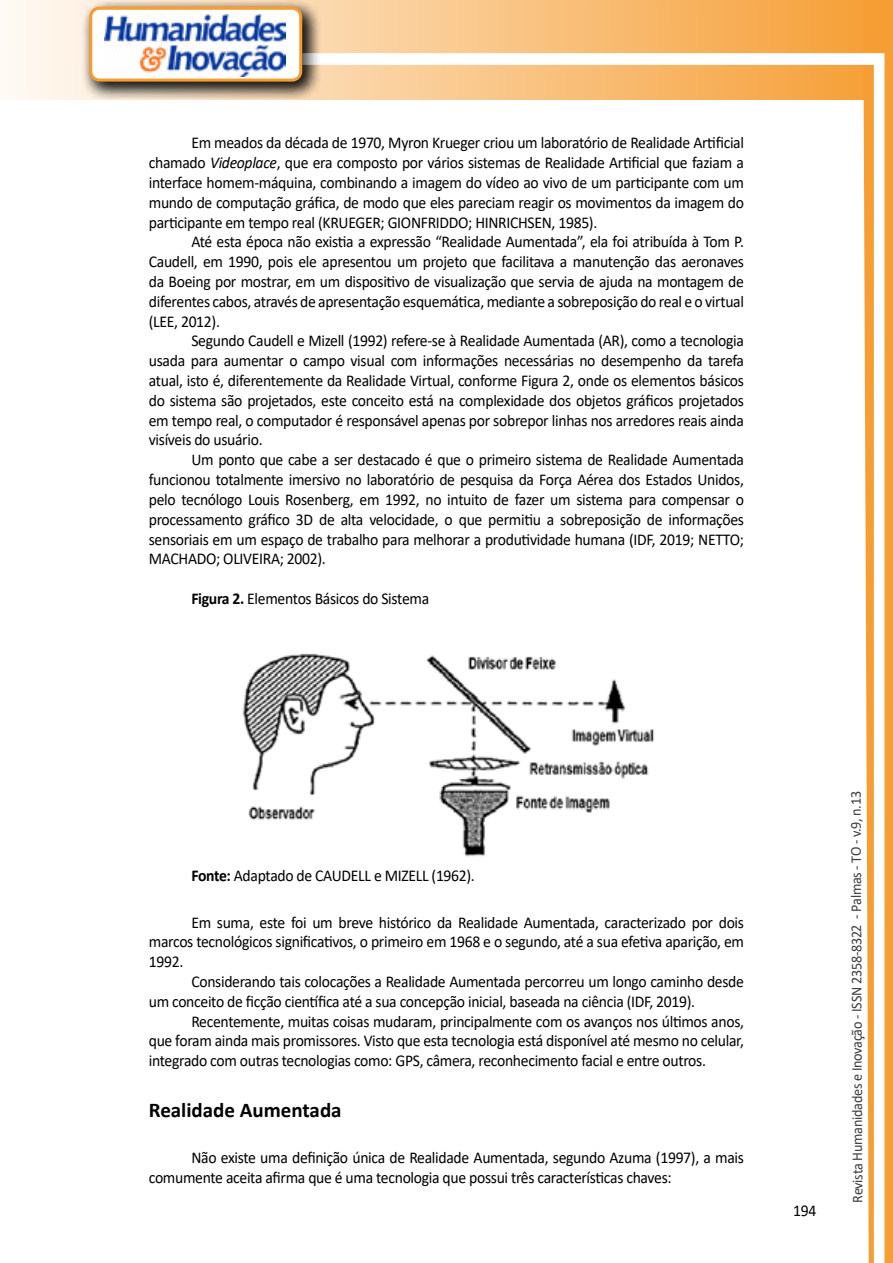
<style>
.page{position:relative;width:893px;height:1263px;background:#fff}
.page>*{position:absolute;margin:0;border:0;box-sizing:border-box;transform-origin:0 0}
.t1{font:700 21px "Calibri";color:#000}
.t2{font:16.5px/19.8px "Calibri";letter-spacing:-.02em;color:#000;text-align:justify;scale:.95 1}
.t3{font:15px "Calibri";letter-spacing:-.025em;color:#3c3c3b;scale:.95 1}
.s1{font-style:italic}
.s2{font-weight:700}
</style>
<div class="page">
<svg style="left:5px;top:0;width:858px;height:100px;background:#f9c484"></svg>
<div style="left:302px;top:53px;width:582px;height:12px;background:#fff;border:2px solid #fff"></div>
<svg style="left:863px;top:0;width:30px;height:1263px"></svg>
<div style="left:81px;top:0;width:241px;height:102px;background:#000;opacity:.75"></div>
<div style="left:91px;top:8px;width:210px;height:72px;background:#fff;border-radius:9px"></div>
<img style="left:104px;top:14px;width:181px;height:62px">
<div style="left:89px;top:7px;width:213px;height:75px;border:3px solid #f69e34;border-radius:9px"></div>
<img style="left:242px;top:653px;width:412px;height:204px">
<p class="t2" style="left:149px;top:133px;width:628px;text-indent:43px">Em meados da década de 1970, Myron Krueger criou um laboratório de Realidade Artificial chamado <span class="s1">Videoplace</span>, que era composto por vários sistemas de Realidade Artificial que faziam a interface homem-máquina, combinando a imagem do vídeo ao vivo de um participante com um mundo de computação gráfica, de modo que eles pareciam reagir os movimentos da imagem do participante em tempo real (KRUEGER; GIONFRIDDO; HINRICHSEN, 1985).</p>
<p class="t2" style="left:149px;top:232px;width:628px;text-indent:43px">Até esta época não existia a expressão “Realidade Aumentada”, ela foi atribuída à Tom P.<br>Caudell, em 1990, pois ele apresentou um projeto que facilitava a manutenção das aeronaves da Boeing por mostrar, em um dispositivo de visualização que servia de ajuda na montagem de diferentes cabos, através de apresentação esquemática, mediante a sobreposição do real e o virtual (LEE, 2012).</p>
<p class="t2" style="left:149px;top:331px;width:628px;text-indent:43px">Segundo Caudell e Mizell (1992) refere-se à Realidade Aumentada (AR), como a tecnologia usada para aumentar o campo visual com informações necessárias no desempenho da tarefa atual, isto é, diferentemente da Realidade Virtual, conforme Figura 2, onde os elementos básicos do sistema são projetados, este conceito está na complexidade dos objetos gráficos projetados em tempo real, o computador é responsável apenas por sobrepor linhas nos arredores reais ainda visíveis do usuário.</p>
<p class="t2" style="left:149px;top:449px;width:628px;text-indent:43px">Um ponto que cabe a ser destacado é que o primeiro sistema de Realidade Aumentada funcionou totalmente imersivo no laboratório de pesquisa da Força Aérea dos Estados Unidos, pelo tecnólogo Louis Rosenberg, em 1992, no intuito de fazer um sistema para compensar o processamento gráfico 3D de alta velocidade, o que permitiu a sobreposição de informações sensoriais em um espaço de trabalho para melhorar a produtividade humana (IDF, 2019; NETTO; MACHADO; OLIVEIRA; 2002).</p>
<p class="t2" style="left:191px;top:588px;width:252px"><span class="s2">Figura 2.</span> Elementos Básicos do Sistema</p>
<p class="t2" style="left:191px;top:865px;width:300px"><span class="s2">Fonte:</span> Adaptado de CAUDELL e MIZELL (1962).</p>
<p class="t2" style="left:149px;top:912px;width:628px;text-indent:43px">Em suma, este foi um breve histórico da Realidade Aumentada, caracterizado por dois marcos tecnológicos significativos, o primeiro em 1968 e o segundo, até a sua efetiva aparição, em 1992.</p>
<p class="t2" style="left:149px;top:971px;width:628px;text-indent:43px">Considerando tais colocações a Realidade Aumentada percorreu um longo caminho desde um conceito de ficção científica até a sua concepção inicial, baseada na ciência (IDF, 2019).</p>
<p class="t2" style="left:149px;top:1011px;width:628px;text-indent:43px">Recentemente, muitas coisas mudaram, principalmente com os avanços nos últimos anos, que foram ainda mais promissores. Visto que esta tecnologia está disponível até mesmo no celular, integrado com outras tecnologias como: GPS, câmera, reconhecimento facial e entre outros.</p>
<p class="t1" style="left:149px;top:1095px;width:194px">Realidade Aumentada</p>
<p class="t2" style="left:149px;top:1148px;width:628px;text-indent:43px">Não existe uma definição única de Realidade Aumentada, segundo Azuma (1997), a mais comumente aceita afirma que é uma tecnologia que possui três características chaves:</p>
<p class="t2" style="left:793px;top:1200px;width:26px">194</p>
<p class="t3" style="left:846px;top:1203px;width:435px;rotate:-90deg">Revista Humanidades e Inovação - ISSN 2358-8322 - Palmas - TO - v.9, n.13</p>
</div>
